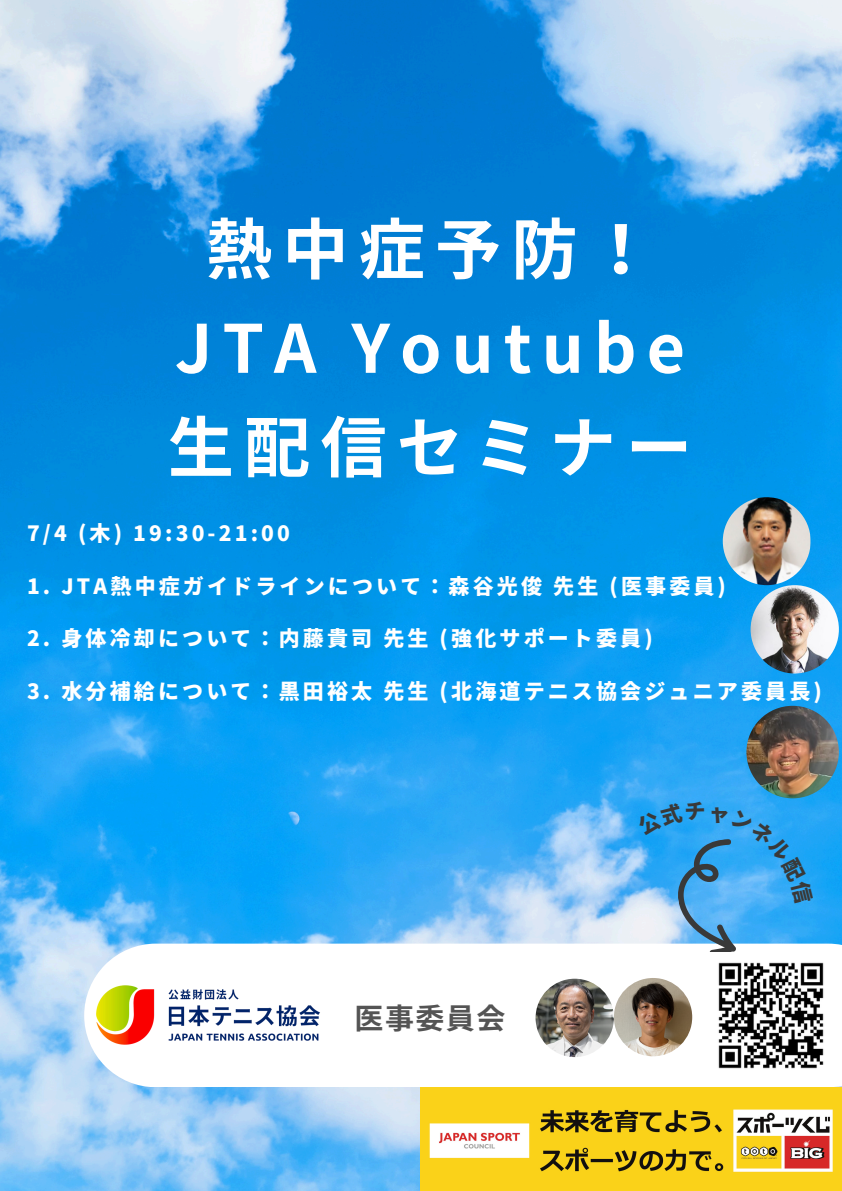
<style>
.page{position:relative;width:842px;height:1191px;background:#fff}
.page>*{position:absolute;margin:0;border:0;box-sizing:border-box;transform-origin:0 0}
.t1{font:700 66.4px/99px "Noto Sans JP";letter-spacing:.15em;color:#fff;text-align:center}
.t2{font:700 29px "Noto Sans JP";letter-spacing:.05em;color:#545454}
.t3{font:900 21px "Noto Sans JP";letter-spacing:.15em;color:#fff}
</style>
<div class="page">
<img style="left:0;top:0;width:842px;height:1190px">
<svg style="left:84px;top:943px;width:758px;height:144px"></svg>
<img style="left:709px;top:952px;width:125px;height:125px">
<img style="left:84px;top:973px;width:248px;height:82px">
<img style="left:723px;top:497px;width:88px;height:88px;border-radius:50%">
<img style="left:751px;top:585px;width:88px;height:88px;border-radius:50%">
<img style="left:746px;top:705px;width:93px;height:93px;border-radius:50%">
<img style="left:536px;top:978px;width:78px;height:78px;border-radius:50%">
<img style="left:614px;top:977px;width:78px;height:79px;border-radius:50%">
<img style="left:421px;top:1087px;width:421px;height:103px">
<svg style="left:636px;top:801px;width:178px;height:158px;background:#57b2ed"></svg>
<p class="t1" style="left:168px;top:196px;width:526px">熱中症予防！<br>JTA Youtube生配信セミナー</p>
<p class="t3" style="left:27px;top:516px;width:264px">7/4 (木) 19:30-21:00</p>
<p class="t3" style="left:27px;top:569px;width:700px">1. JTA熱中症ガイドラインについて：森谷光俊先生 (医事委員)</p>
<p class="t3" style="left:27px;top:621px;width:627px">2. 身体冷却について：内藤貴司先生 (強化サポート委員)</p>
<p class="t3" style="left:27px;top:674px;width:796px">3. 水分補給について：黒田裕太先生 (北海道テニス協会ジュニア委員長)</p>
<h3 class="t2" style="left:355px;top:995px;width:152px">医事委員会</h3>
</div>
